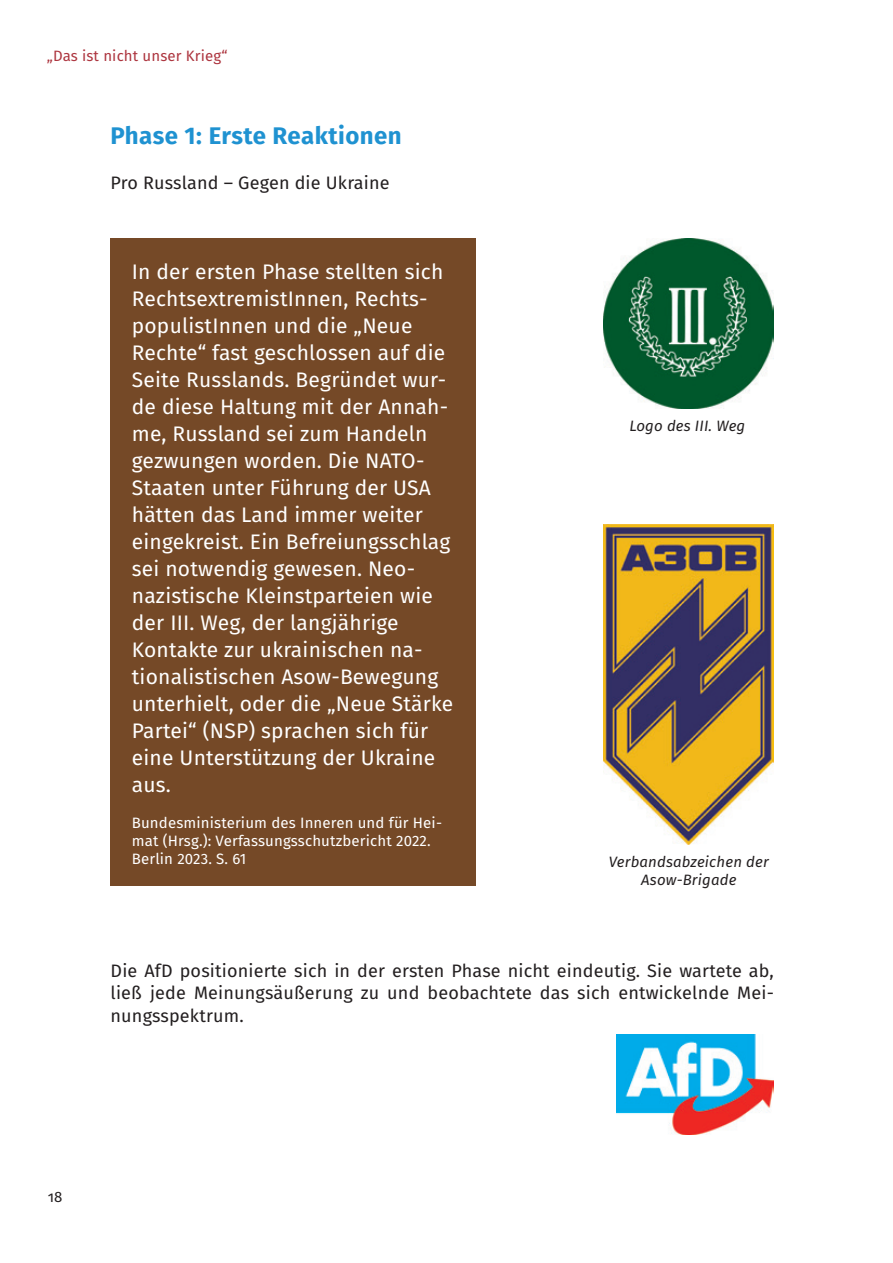
<style>
.page{position:relative;width:893px;height:1263px;background:#fff}
.page>*{position:absolute;margin:0;border:0;box-sizing:border-box;transform-origin:0 0}
.t1{font:700 24px "Fira Sans";letter-spacing:.02em;color:#1f92d1}
.t2{font:21px/27px "Fira Sans";letter-spacing:.01em;color:#fff}
.t3{font:18px/22.5px "Fira Sans";letter-spacing:.01em;color:#231f20;text-align:justify}
.t4{font:15px/18px "Fira Sans";letter-spacing:.01em;color:#fff}
.t5{font:italic 15px/18px "Fira Sans";letter-spacing:.01em;color:#231f20;text-align:center}
.t6{font:15px "Fira Sans";letter-spacing:.01em;color:#ad353f}
.t7{font:15px "Fira Sans";color:#231f20}
</style>
<div class="page">
<div style="left:111px;top:238px;width:365px;height:647px;background:#754927"></div>
<img style="left:604px;top:238px;width:170px;height:170px">
<img style="left:604px;top:525px;width:170px;height:320px">
<img style="left:617px;top:1035px;width:157px;height:99px">
<p class="t6" style="left:47px;top:44px;width:182px">„Das ist nicht unser Krieg“</p>
<p class="t1" style="left:111px;top:115px;width:293px">Phase 1: Erste Reaktionen</p>
<p class="t3" style="left:111px;top:171px;width:281px">Pro Russland – Gegen die Ukraine</p>
<p class="t2" style="left:132px;top:258px;width:323px">In der ersten Phase stellten sich<br>RechtsextremistInnen, Rechts&shy;populistInnen und die „Neue<br>Rechte“ fast geschlossen auf die<br>Seite Russlands. Begründet wur&shy;de diese Haltung mit der Annah&shy;me, Russland sei zum Handeln gezwungen worden. Die NATO-<br>Staaten unter Führung der USA hätten das Land immer weiter eingekreist. Ein Befreiungsschlag sei notwendig gewesen. Neo&shy;nazistische Kleinstparteien wie der III. Weg, der langjährige<br>Kontakte zur ukrainischen na&shy;tionalistischen Asow-Bewegung unterhielt, oder die „Neue Stärke<br>Partei“ (NSP) sprachen sich für eine Unterstützung der Ukraine aus.</p>
<p class="t4" style="left:132px;top:813px;width:312px">Bundesministerium des Inneren und für Hei&shy;mat (Hrsg.): Verfassungsschutzbericht 2022.<br>Berlin 2023. S. 61</p>
<p class="t5" style="left:629px;top:416px;width:117px">Logo des III. Weg</p>
<p class="t5" style="left:609px;top:853px;width:161px">Verbandsabzeichen der<br>Asow-Brigade</p>
<p class="t3" style="left:111px;top:958px;width:665px">Die AfD positionierte sich in der ersten Phase nicht eindeutig. Sie wartete ab, ließ jede Meinungsäußerung zu und beobachtete das sich entwickelnde Mei&shy;nungsspektrum.</p>
<p class="t7" style="left:48px;top:1185px;width:16px">18</p>
</div>
